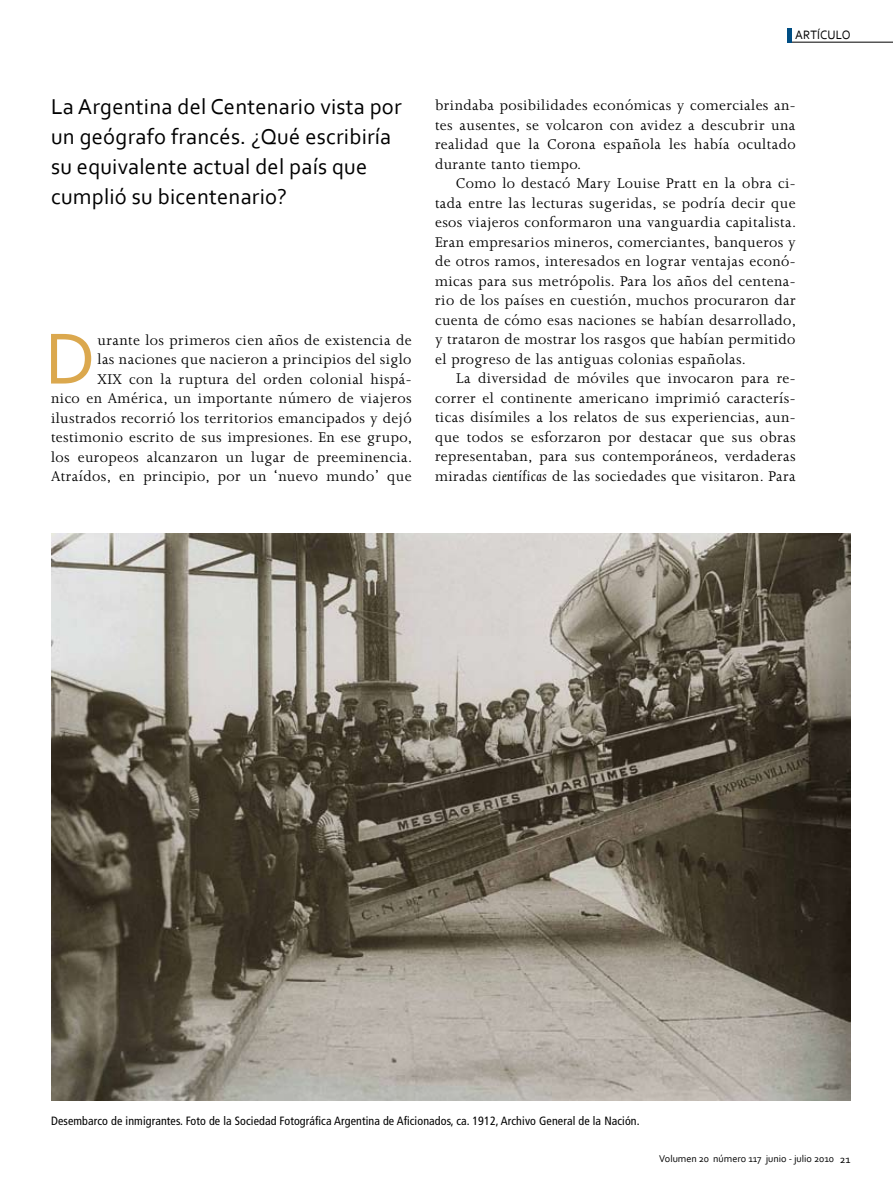
<style>
.page{position:relative;width:893px;height:1191px;background:#fff}
.page>*{position:absolute;margin:0;border:0;box-sizing:border-box;transform-origin:0 0}
.t1{font:75.9px "Corbel";color:#dba84e}
.t2{font:22.5px/30px "Corbel";letter-spacing:.01em;color:#000}
.t3{font:16.2px/19.5px "Joanna";letter-spacing:.025em;color:#000;text-align:justify}
.t4{font:12.75px "Corbel";letter-spacing:.01em;color:#000;scale:.95 1}
.t5{font:condensed 12px "Frutiger";letter-spacing:.01em;color:#000}
.t6{font:10.2px "Corbel";color:#000}
.s1{font-style:italic}
.s2{font-size:11.25px}
</style>
<div class="page">
<img style="left:51px;top:533px;width:799px;height:567px">
<hr style="left:787px;top:42px;width:106px;height:1px;background:#000">
<div style="left:787px;top:28px;width:5px;height:15px;background:#004e84"></div>
<h2 class="t2" style="left:51px;top:91px;width:352px">La Argentina del Centenario vista por un geógrafo francés. ¿Qué escribiría su equivalente actual del país que cumplió su bicentenario?</h2>
<p class="t3" style="left:51px;top:330px;width:363px;text-align:right">urante los primeros cien años de existencia de<br>las naciones que nacieron a principios del siglo<br>XIX con la ruptura del orden colonial hispá-<br>nico en América, un importante número de viajeros ilustrados recorrió los territorios emancipados y dejó testimonio escrito de sus impresiones. En ese grupo, los europeos alcanzaron un lugar de preeminencia.<br>Atraídos, en principio, por un ‘nuevo mundo’ que</p>
<h1 class="t1" style="left:45px;top:311px;width:52px">D</h1>
<p class="t4" style="left:795px;top:26px;width:60px">ARTÍCU LO</p>
<p class="t3" style="left:435px;top:95px;width:362px">brindaba posibilidades económicas y comerciales an&shy;tes ausentes, se volcaron con avidez a descubrir una realidad que la Corona española les había ocultado durante tanto tiempo.</p>
<p class="t3" style="left:435px;top:174px;width:363px;text-indent:21px">Como lo destacó Mary Louise Pratt en la obra ci&shy;tada entre las lecturas sugeridas, se podría decir que esos viajeros conformaron una vanguardia capitalista.<br>Eran empresarios mineros, comerciantes, banqueros y de otros ramos, interesados en lograr ventajas econó&shy;micas para sus metrópolis. Para los años del centena&shy;rio de los países en cuestión, muchos procuraron dar cuenta de cómo esas naciones se habían desarrollado, y trataron de mostrar los rasgos que habían permitido el progreso de las antiguas colonias españolas.</p>
<p class="t3" style="left:435px;top:369px;width:362px;text-indent:21px">La diversidad de móviles que invocaron para re&shy;correr el continente americano imprimió caracterís&shy;ticas disímiles a los relatos de sus experiencias, aun&shy;que todos se esforzaron por destacar que sus obras representaban, para sus contemporáneos, verdaderas miradas <span class="s1">científicas</span> de las sociedades que visitaron. Para</p>
<p class="t5" style="left:51px;top:1113px;width:590px">Desembarco de inmigrantes. Foto de la Sociedad Fotográfica Argentina de Aficionados, ca. 1912, Archivo General de la Nación.</p>
<p class="t6" style="left:659px;top:1152px;width:193px">Volumen 20 número 117 junio - julio 2010 <span class="s2">21</span></p>
</div>
